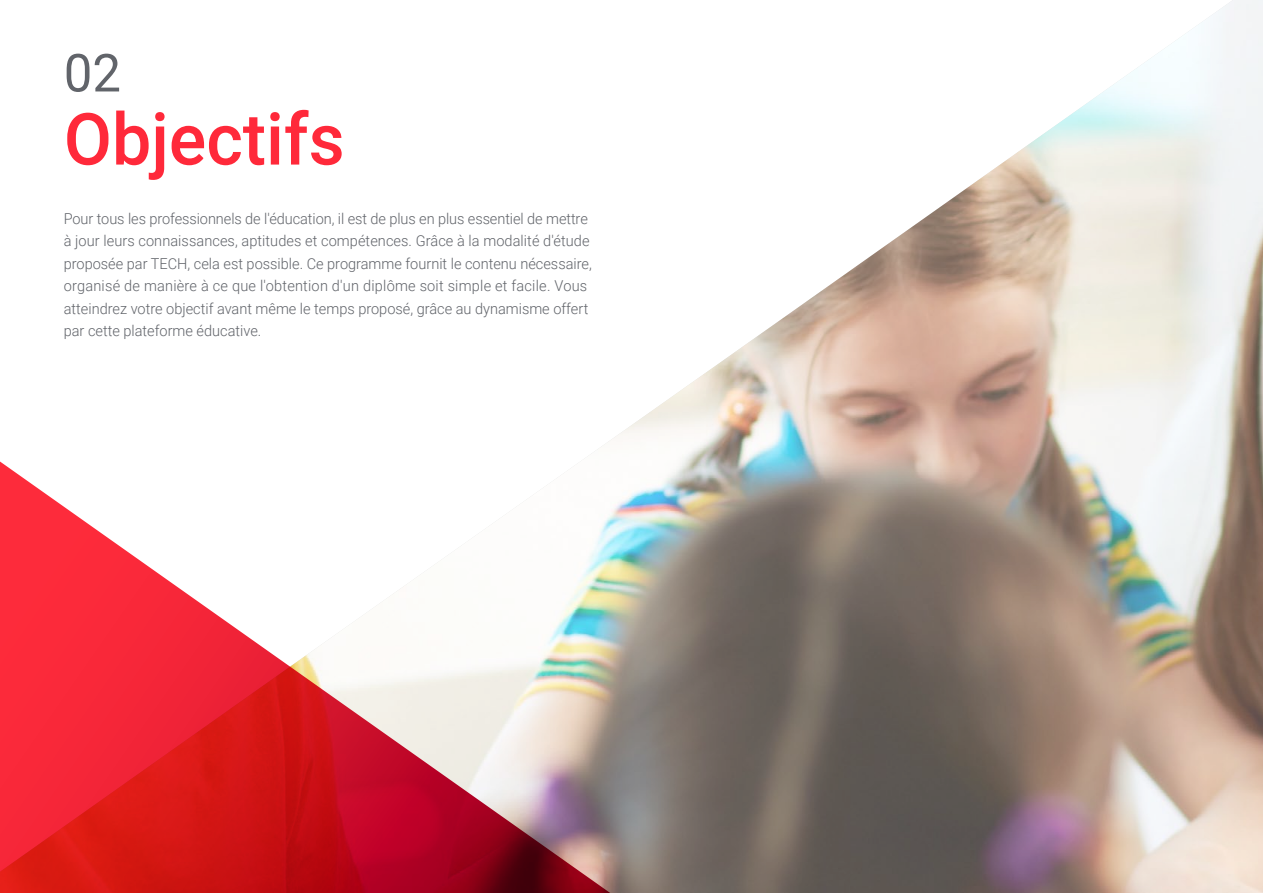
<style>
.page{position:relative;width:1263px;height:893px;background:#fff}
.page>*{position:absolute;margin:0;border:0;box-sizing:border-box;transform-origin:0 0}
.t1{font:500 72px "Roboto";color:#ff293a}
.t2{font:52.5px "Roboto";color:#61646a}
.t3{font:300 15px/22.5px "Roboto";color:#61646a}
</style>
<div class="page">
<img style="left:603px;top:0;width:660px;height:893px">
<svg style="left:0;top:446px;width:640px;height:447px"></svg>
<h2 class="t2" style="left:64px;top:36px;width:59px">02</h2>
<h1 class="t1" style="left:64px;top:89px;width:282px">Objectifs</h1>
<p class="t3" style="left:64px;top:207px;width:529px">Pour tous les professionnels de l'éducation, il est de plus en plus essentiel de mettre à jour leurs connaissances, aptitudes et compétences. Grâce à la modalité d'étude proposée par TECH, cela est possible. Ce programme fournit le contenu nécessaire, organisé de manière à ce que l'obtention d'un diplôme soit simple et facile. Vous atteindrez votre objectif avant même le temps proposé, grâce au dynamisme offert par cette plateforme éducative.</p>
</div>
